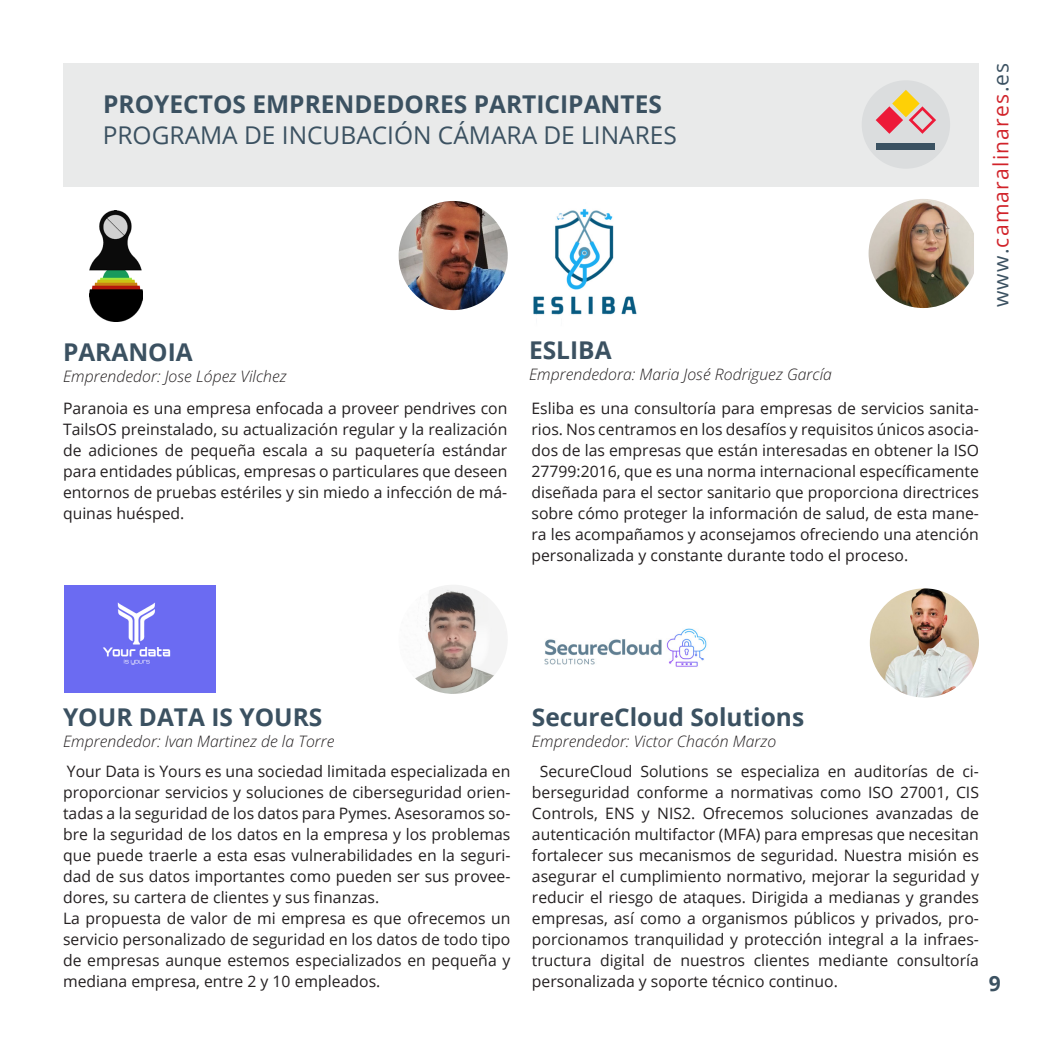
<style>
.page{position:relative;width:1042px;height:1042px;background:#fff}
.page>*{position:absolute;margin:0;border:0;box-sizing:border-box;transform-origin:0 0}
.t1{font:700 24.5px "Open Sans";color:#3b5161}
.t2{font:24.5px "Open Sans";color:#3b5161}
.t3{font:21px "Open Sans";letter-spacing:.06em;color:#d1232a}
.t4{font:700 21px "Open Sans";color:#3b5161}
.t5{font:15.75px/21px "Open Sans";color:#231f20;text-align:justify}
.t6{font:italic 15.75px "Open Sans";color:#231f20}
.s1{color:#3b5161}
</style>
<div class="page">
<div style="left:63px;top:63px;width:916px;height:123px;background:#e9eaea"></div>
<div style="left:861px;top:80px;width:89px;height:89px;background:#dbddde;border-radius:50%"></div>
<svg style="left:875px;top:90px;width:61px;height:44px"></svg>
<div style="left:876px;top:143px;width:59px;height:7px;background:#3b5262"></div>
<img style="left:399px;top:201px;width:109px;height:109px;border-radius:55px">
<img style="left:868px;top:199px;width:106px;height:109px">
<img style="left:399px;top:585px;width:109px;height:109px;border-radius:55px">
<img style="left:65px;top:585px;width:150px;height:107px">
<img style="left:89px;top:211px;width:53px;height:110px">
<img style="left:533px;top:209px;width:104px;height:106px">
<img style="left:870px;top:588px;width:109px;height:109px;border-radius:55px">
<img style="left:544px;top:628px;width:163px;height:39px">
<p class="t1" style="left:103px;top:87px;width:560px">PROYECTOS EMPRENDEDORES PARTICIPANTES</p>
<p class="t2" style="left:103px;top:118px;width:576px">PROGRAMA DE INCUBACIÓN CÁMARA DE LINARES</p>
<p class="t1" style="left:63px;top:335px;width:131px">PARANOIA</p>
<p class="t6" style="left:63px;top:365px;width:225px">Emprendedor: Jose López Vilchez</p>
<p class="t1" style="left:529px;top:333px;width:84px">ESLIBA</p>
<p class="t6" style="left:529px;top:364px;width:304px">Emprendedora: Maria José Rodriguez García</p>
<p class="t5" style="left:63px;top:397px;width:446px">Paranoia es una empresa enfocada a proveer pendrives con TailsOS preinstalado, su actualización regular y la realización de adiciones de pequeña escala a su paquetería estándar para entidades públicas, empresas o particulares que deseen entornos de pruebas estériles y sin miedo a infección de má&shy;quinas huésped.</p>
<p class="t5" style="left:531px;top:397px;width:449px">Esliba es una consultoría para empresas de servicios sanita&shy;rios. Nos centramos en los desafíos y requisitos únicos asocia&shy;dos de las empresas que están interesadas en obtener la ISO 27799:2016, que es una norma internacional específicamente diseñada para el sector sanitario que proporciona directrices sobre cómo proteger la información de salud, de esta mane&shy;ra les acompañamos y aconsejamos ofreciendo una atención personalizada y constante durante todo el proceso.</p>
<h2 class="t3" style="left:986px;top:307px;width:246px;rotate:-90deg"><span class="s1">www.</span>camaralinares<span class="s1">.es</span></h2>
<p class="t1" style="left:63px;top:700px;width:261px">YOUR DATA IS YOURS</p>
<p class="t6" style="left:63px;top:730px;width:273px">Emprendedor: Ivan Martinez de la Torre</p>
<p class="t5" style="left:63px;top:760px;width:449px">Your Data is Yours es una sociedad limitada especializada en proporcionar servicios y soluciones de ciberseguridad orien&shy;tadas a la seguridad de los datos para Pymes. Asesoramos so&shy;bre la seguridad de los datos en la empresa y los problemas que puede traerle a esta esas vulnerabilidades en la seguri&shy;dad de sus datos importantes como pueden ser sus provee&shy;dores, su cartera de clientes y sus finanzas.</p>
<p class="t5" style="left:63px;top:907px;width:449px">La propuesta de valor de mi empresa es que ofrecemos un servicio personalizado de seguridad en los datos de todo tipo de empresas aunque estemos especializados en pequeña y mediana empresa, entre 2 y 10 empleados.</p>
<p class="t1" style="left:532px;top:700px;width:274px">SecureCloud Solutions</p>
<p class="t6" style="left:532px;top:730px;width:246px">Emprendedor: Victor Chacón Marzo</p>
<p class="t5" style="left:532px;top:760px;width:448px;text-indent:8px">SecureCloud Solutions se especializa en auditorías de ci&shy;berseguridad conforme a normativas como ISO 27001, CIS Controls, ENS y NIS2. Ofrecemos soluciones avanzadas de autenticación multifactor (MFA) para empresas que necesitan fortalecer sus mecanismos de seguridad. Nuestra misión es asegurar el cumplimiento normativo, mejorar la seguridad y reducir el riesgo de ataques. Dirigida a medianas y grandes empresas, así como a organismos públicos y privados, pro&shy;porcionamos tranquilidad y protección integral a la infraes&shy;tructura digital de nuestros clientes mediante consultoría personalizada y soporte técnico continuo.</p>
<h2 class="t4" style="left:989px;top:969px;width:13px">9</h2>
</div>
